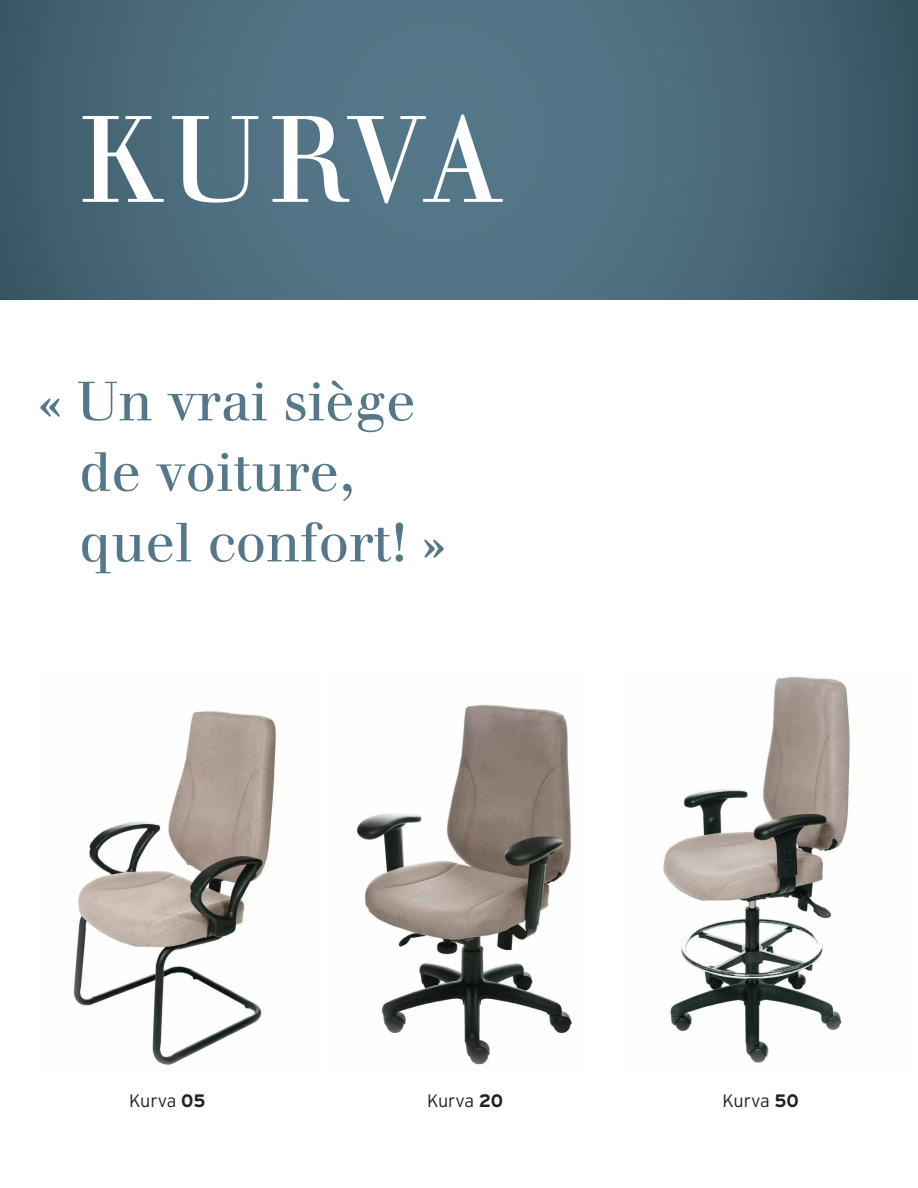
<style>
.page{position:relative;width:918px;height:1188px;background:#fff}
.page>*{position:absolute;margin:0;border:0;box-sizing:border-box;transform-origin:0 0}
.t1{font:120px "Walbaum";letter-spacing:.03em;color:#fff}
.t2{font:54px/70.5px "Walbaum";color:#547789}
.t3{font:300 18px "Interstate";color:#231f20}
.s1{font-weight:700}
</style>
<div class="page">
<img style="left:356px;top:704px;width:216px;height:361px">
<img style="left:663px;top:676px;width:187px;height:387px">
<svg style="left:0;top:0;width:918px;height:299px;background:#4b6b7b"></svg>
<img style="left:73px;top:710px;width:203px;height:355px">
<h1 class="t1" style="left:79px;top:88px;width:425px">KURVA</h1>
<p class="t2" style="left:79px;top:366px;width:368px;text-indent:-40px">« Un vrai siège de voiture, quel confort! »</p>
<p class="t3" style="left:129px;top:1090px;width:78px">Kurva <span class="s1">05</span></p>
<p class="t3" style="left:427px;top:1090px;width:78px">Kurva <span class="s1">20</span></p>
<p class="t3" style="left:723px;top:1090px;width:78px">Kurva <span class="s1">50</span></p>
</div>
